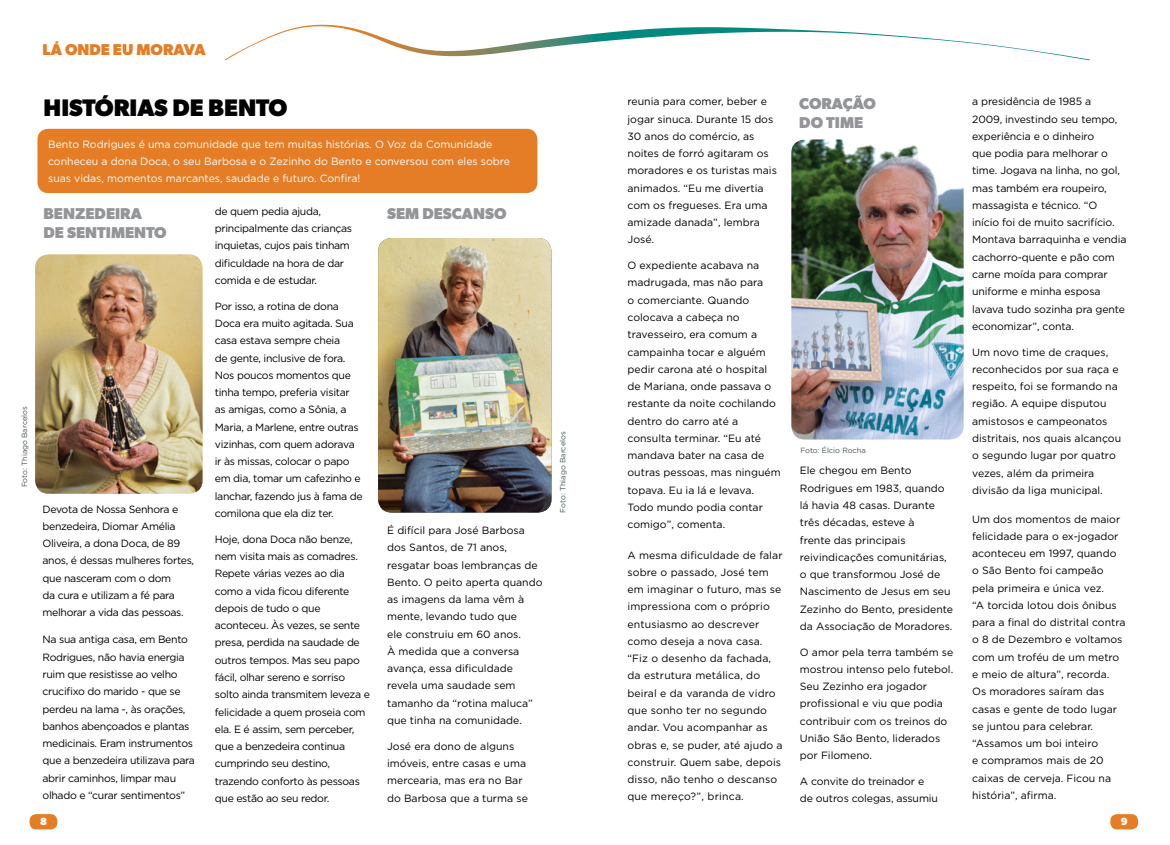
<style>
.page{position:relative;width:1170px;height:845px;background:#fff}
.page>*{position:absolute;margin:0;border:0;box-sizing:border-box;transform-origin:0 0}
.t1{font:700 24px "Gibson";color:#000}
.t2{font:700 15.75px/18.9px "Gibson";color:#939598}
.t3{font:700 15.75px "Gibson";color:#e47d26}
.t4{font:10.5px/17.2px "Gotham";letter-spacing:-.01em;color:#000}
.t5{font:10.5px/17.2px "Gotham";letter-spacing:-.03em;color:#000}
.t6{font:10.5px/17.2px "Gotham";letter-spacing:.01em;color:#000}
.t7{font:10.5px/17.2px "Gotham";color:#fff}
.t8{font:700 10.5px "Gibson";color:#fff}
.t9{font:7.5px "Gotham";color:#4a5453}
</style>
<div class="page">
<div style="left:30px;top:813px;width:27px;height:16px;background:#e47d26;border-radius:7px"></div>
<img style="left:378px;top:238px;width:173px;height:274px">
<img style="left:35px;top:254px;width:167px;height:239px">
<div style="left:37px;top:129px;width:500px;height:64px;background:#e47d26;border-radius:11px"></div>
<div style="left:1110px;top:813px;width:27px;height:16px;background:#e47d26;border-radius:7px"></div>
<svg style="left:224px;top:25px;width:865px;height:35px"></svg>
<img style="left:791px;top:139px;width:172px;height:300px">
<h2 class="t3" style="left:43px;top:40px;width:165px">LÁ ONDE EU MORAVA</h2>
<p class="t9" style="left:20px;top:487px;width:83px;rotate:-90deg">Foto: Thiago Barcelos</p>
<h1 class="t1" style="left:44px;top:93px;width:245px">HISTÓRIAS DE BENTO</h1>
<p class="t7" style="left:48px;top:135px;width:463px">Bento Rodrigues é uma comunidade que tem muitas histórias. O Voz da Comunidade conheceu a dona Doca, o seu Barbosa e o Zezinho do Bento e conversou com eles sobre suas vidas, momentos marcantes, saudade e futuro. Confira!</p>
<h2 class="t2" style="left:44px;top:204px;width:125px">BENZEDEIRA<br>DE SENTIMENTO</h2>
<p class="t5" style="left:215px;top:202px;width:108px">de quem pedia ajuda,</p>
<h2 class="t2" style="left:387px;top:204px;width:121px">SEM DESCANSO</h2>
<p class="t5" style="left:215px;top:219px;width:139px">principalmente das crianças inquietas, cujos pais tinham dificuldade na hora de dar comida e de estudar.</p>
<p class="t5" style="left:215px;top:297px;width:149px">Por isso, a rotina de dona<br>Doca era muito agitada. Sua casa estava sempre cheia<br>de gente, inclusive de fora.<br>Nos poucos momentos que tinha tempo, preferia visitar as amigas, como a Sônia, a<br>Maria, a Marlene, entre outras vizinhas, com quem adorava ir às missas, colocar o papo em dia, tomar um cafezinho e lanchar, fazendo jus à fama de comilona que ela diz ter.</p>
<p class="t5" style="left:215px;top:530px;width:156px">Hoje, dona Doca não benze, nem visita mais as comadres.<br>Repete várias vezes ao dia como a vida ficou diferente depois de tudo o que aconteceu. Às vezes, se sente presa, perdida na saudade de outros tempos. Mas seu papo fácil, olhar sereno e sorriso solto ainda transmitem leveza e felicidade a quem proseia com ela. E é assim, sem perceber, que a benzedeira continua cumprindo seu destino, trazendo conforto às pessoas que estão ao seu redor.</p>
<p class="t4" style="left:387px;top:521px;width:157px">É difícil para José Barbosa dos Santos, de 71 anos, resgatar boas lembranças de<br>Bento. O peito aperta quando as imagens da lama vêm à mente, levando tudo que<br>ele construiu em 60 anos.<br>À medida que a conversa avança, essa dificuldade revela uma saudade sem tamanho da “rotina maluca” que tinha na comunidade.</p>
<p class="t5" style="left:43px;top:499px;width:153px">Devota de Nossa Senhora e benzedeira, Diomar Amélia<br>Oliveira, a dona Doca, de 89 anos, é dessas mulheres fortes, que nasceram com o dom<br>da cura e utilizam a fé para melhorar a vida das pessoas.</p>
<p class="t5" style="left:43px;top:630px;width:154px">Na sua antiga casa, em Bento<br>Rodrigues, não havia energia ruim que resistisse ao velho crucifixo do marido - que se perdeu na lama -, às orações, banhos abençoados e plantas medicinais. Eram instrumentos que a benzedeira utilizava para abrir caminhos, limpar mau olhado e “curar sentimentos”</p>
<p class="t4" style="left:387px;top:736px;width:142px">José era dono de alguns imóveis, entre casas e uma mercearia, mas era no Bar do Barbosa que a turma se</p>
<p class="t8" style="left:40px;top:814px;width:8px">8</p>
<p class="t9" style="left:558px;top:512px;width:83px;rotate:-90deg">Foto: Thiago Barcelos</p>
<p class="t4" style="left:627px;top:93px;width:151px">reunia para comer, beber e jogar sinuca. Durante 15 dos<br>30 anos do comércio, as noites de forró agitaram os moradores e os turistas mais animados. “Eu me divertia com os fregueses. Era uma amizade danada”, lembra<br>José.</p>
<p class="t4" style="left:627px;top:256px;width:155px">O expediente acabava na madrugada, mas não para<br>o comerciante. Quando colocava a cabeça no travesseiro, era comum a campainha tocar e alguém pedir carona até o hospital de Mariana, onde passava o restante da noite cochilando dentro do carro até a consulta terminar. “Eu até mandava bater na casa de outras pessoas, mas ninguém topava. Eu ia lá e levava.<br>Todo mundo podia contar comigo”, comenta.</p>
<p class="t6" style="left:627px;top:545px;width:157px">A mesma dificuldade de falar sobre o passado, José tem em imaginar o futuro, mas se impressiona com o próprio entusiasmo ao descrever como deseja a nova casa. “Fiz o desenho da fachada, da estrutura metálica, do beiral e da varanda de vidro que sonho ter no segundo andar. Vou acompanhar as obras e, se puder, até ajudo a construir. Quem sabe, depois disso, não tenho o descanso que mereço?”, brinca.</p>
<h2 class="t2" style="left:799px;top:94px;width:78px">CORAÇÃO<br>DO TIME</h2>
<p class="t9" style="left:800px;top:445px;width:67px">Foto: Élcio Rocha</p>
<p class="t4" style="left:799px;top:461px;width:155px">Ele chegou em Bento<br>Rodrigues em 1983, quando lá havia 48 casas. Durante três décadas, esteve à<br>frente das principais reivindicações comunitárias, o que transformou José de<br>Nascimento de Jesus em seu<br>Zezinho do Bento, presidente da Associação de Moradores.</p>
<p class="t4" style="left:799px;top:642px;width:155px">O amor pela terra também se mostrou intenso pelo futebol.<br>Seu Zezinho era jogador profissional e viu que podia contribuir com os treinos do<br>União São Bento, liderados por Filomeno.</p>
<p class="t4" style="left:799px;top:772px;width:140px">A convite do treinador e de outros colegas, assumiu</p>
<p class="t4" style="left:972px;top:93px;width:156px">a presidência de 1985 a<br>2009, investindo seu tempo, experiência e o dinheiro<br>que podia para melhorar o time. Jogava na linha, no gol, mas também era roupeiro, massagista e técnico. “O início foi de muito sacrifício.<br>Montava barraquinha e vendia cachorro-quente e pão com carne moída para comprar uniforme e minha esposa lavava tudo sozinha pra gente economizar”, conta.</p>
<p class="t4" style="left:972px;top:343px;width:150px">Um novo time de craques, reconhecidos por sua raça e respeito, foi se formando na região. A equipe disputou amistosos e campeonatos distritais, nos quais alcançou o segundo lugar por quatro vezes, além da primeira divisão da liga municipal.</p>
<p class="t4" style="left:972px;top:509px;width:155px">Um dos momentos de maior felicidade para o ex-jogador aconteceu em 1997, quando o São Bento foi campeão pela primeira e única vez.<br>“A torcida lotou dois ônibus para a final do distrital contra o 8 de Dezembro e voltamos com um troféu de um metro e meio de altura”, recorda.<br>Os moradores saíram das casas e gente de todo lugar se juntou para celebrar. “Assamos um boi inteiro<br>e compramos mais de 20 caixas de cerveja. Ficou na história”, afirma.</p>
<p class="t8" style="left:1120px;top:815px;width:8px">9</p>
</div>
